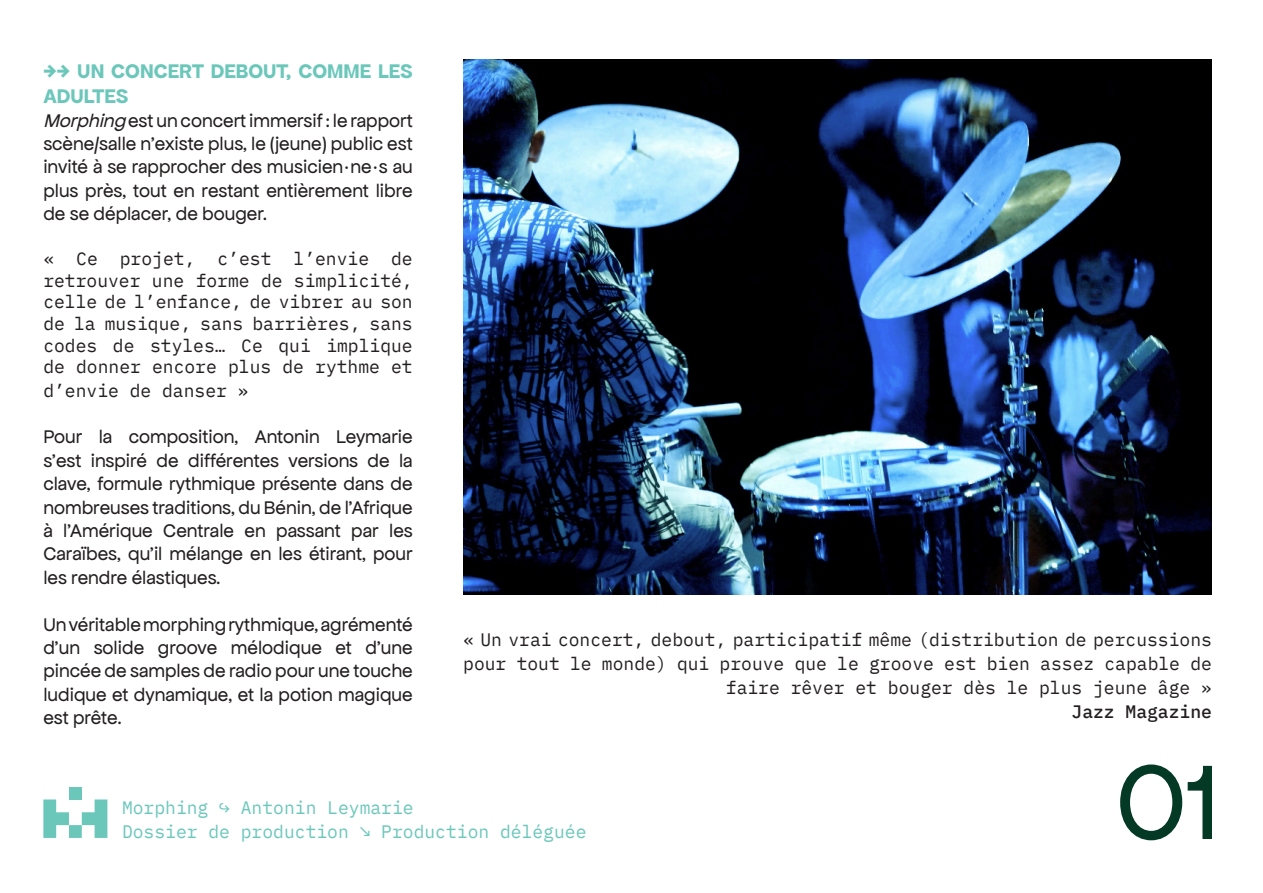
<style>
.page{position:relative;width:1263px;height:893px;background:#fff}
.page>*{position:absolute;margin:0;border:0;box-sizing:border-box;transform-origin:0 0}
.t1{font:112.5px "Apfel Grotezk";color:#043926}
.t2{font:700 21px/25.2px "Apfel Grotezk";color:#6cc7bb}
.t3{font:19.5px/23.4px "Apfel Grotezk";color:#231f20;text-align:justify}
.t4{font:18px/21.6px "IBM Plex Mono";color:#231f20;text-align:justify}
.t5{font:18px/24px "IBM Plex Mono";color:#6cc7bb}
.t6{font:18px "IBM Plex Mono Medm";color:#231f20}
.s1{font-style:italic}
</style>
<div class="page">
<svg style="left:43px;top:799px;width:64px;height:39px"></svg>
<div style="left:69px;top:787px;width:13px;height:12px;background:#6cc7bb"></div>
<img style="left:463px;top:60px;width:749px;height:535px">
<p class="t2" style="left:43px;top:59px;width:371px">→→ UN CONCERT DEBOUT, COMME LES<br>ADULTES</p>
<p class="t3" style="left:43px;top:109px;width:371px"><span class="s1">Morphing</span> est un concert immersif : le rapport scène/salle n’existe plus, le (jeune) public est invité à se rapprocher des musicien·ne·s au plus près, tout en restant entièrement libre de se déplacer, de bouger.</p>
<p class="t4" style="left:43px;top:247px;width:371px">« Ce projet, c’est l’envie de retrouver une forme de simplicité, celle de l’enfance, de vibrer au son de la musique, sans barrières, sans codes de styles… Ce qui implique de donner encore plus de rythme et</p>
<p class="t4" style="left:43px;top:379px;width:207px">d’envie de danser »</p>
<p class="t3" style="left:43px;top:426px;width:371px">Pour la composition, Antonin Leymarie s’est inspiré de différentes versions de la clave, formule rythmique présente dans de nombreuses traditions, du Bénin, de l’Afrique à l’Amérique Centrale en passant par les Caraïbes, qu’il mélange en les étirant, pour les rendre élastiques.</p>
<p class="t3" style="left:43px;top:613px;width:371px">Un véritable morphing rythmique, agrémenté d’un solide groove mélodique et d’une pincée de samples de radio pour une touche ludique et dynamique, et la potion magique est prête.</p>
<p class="t4" style="left:463px;top:627px;width:750px;line-height:24px;text-align:right">« Un vrai concert, debout, participatif même (distribution de percussions pour tout le monde) qui prouve que le groove est bien assez capable de faire rêver et bouger dès le plus jeune âge »</p>
<p class="t6" style="left:1071px;top:697px;width:142px">Jazz Magazine</p>
<p class="t5" style="left:122px;top:795px;width:466px">Morphing ↪ Antonin Leymarie<br>Dossier de production ↘ Production déléguée</p>
<p class="t1" style="left:1116px;top:743px;width:105px">01</p>
</div>
